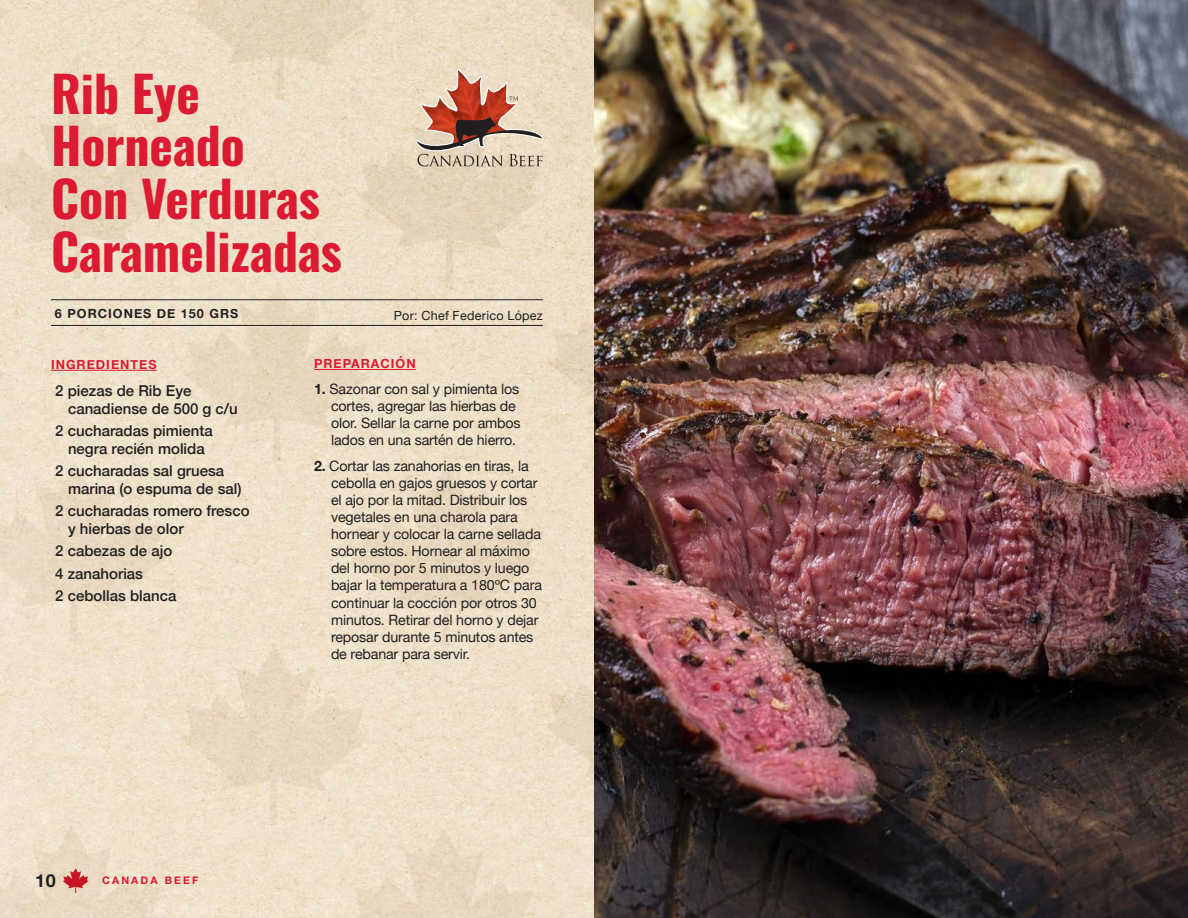
<style>
.page{position:relative;width:1188px;height:918px;background:#fff}
.page>*{position:absolute;margin:0;border:0;box-sizing:border-box;transform-origin:0 0}
.t1{font:49.8px/52.7px "Oswald";color:#dc1a32}
.t2{font:700 18px "Helvetica Neue LT Std";color:#231f20}
.t3{font:500 15px/18px "Helvetica Neue";color:#231f20}
.t4{font:14.25px/17.1px "Helvetica Neue";letter-spacing:-.01em;color:#231f20}
.t5{font:700 12.6px "Helvetica Neue";letter-spacing:.08em;color:#dc1a32}
.t6{font:12.6px "Helvetica Neue";letter-spacing:.02em;color:#231f20}
.t7{font:700 12.6px "Helvetica Neue";letter-spacing:.08em;color:#231f20}
.t8{font:700 10.5px "Helvetica Neue LT Std";letter-spacing:.2em;color:#dc1a32}
.s1{font-weight:700}
</style>
<div class="page">
<img style="left:0;top:0;width:1188px;height:918px">
<hr style="left:51px;top:370px;width:106px;height:1px;background:#dc1a32">
<hr style="left:51px;top:299px;width:492px;height:1px;background:#231f20">
<hr style="left:51px;top:325px;width:492px;height:1px;background:#231f20">
<svg style="left:415px;top:69px;width:129px;height:97px;background:#cba590"></svg>
<hr style="left:314px;top:369px;width:102px;height:1px;background:#dc1a32">
<svg style="left:63px;top:868px;width:26px;height:25px"></svg>
<h1 class="t1" style="left:51px;top:62px;width:292px">Rib Eye<br>Horneado<br>Con Verduras<br>Caramelizadas</h1>
<p class="t7" style="left:55px;top:304px;width:185px">6 PORCIONES DE 150 GRS</p>
<p class="t5" style="left:314px;top:354px;width:103px">PREPARACIÓN</p>
<p class="t4" style="left:331px;top:381px;width:191px;text-indent:-17px"><span class="s1">1.</span> Sazonar con sal y pimienta los cortes, agregar las hierbas de olor. Sellar la carne por ambos lados en una sartén de hierro.</p>
<p class="t4" style="left:331px;top:458px;width:213px;text-indent:-17px"><span class="s1">2.</span> Cortar las zanahorias en tiras, la cebolla en gajos gruesos y cortar el ajo por la mitad. Distribuir los vegetales en una charola para hornear y colocar la carne sellada sobre estos. Hornear al máximo del horno por 5 minutos y luego bajar la temperatura a 180ºC para continuar la cocción por otros 30 minutos. Retirar del horno y dejar reposar durante 5 minutos antes de rebanar para servir.</p>
<p class="t6" style="left:394px;top:306px;width:151px">Por: Chef Federico López</p>
<p class="t5" style="left:51px;top:355px;width:107px">INGREDIENTES</p>
<p class="t3" style="left:68px;top:380px;width:171px;text-indent:-13px">2 piezas de Rib Eye canadiense de 500 g c/u</p>
<p class="t3" style="left:55px;top:420px;width:159px;text-align:center">2 cucharadas pimienta negra recién molida</p>
<p class="t3" style="left:68px;top:460px;width:175px;text-indent:-13px">2 cucharadas sal gruesa marina (o espuma de sal)</p>
<p class="t3" style="left:68px;top:501px;width:183px;text-indent:-13px">2 cucharadas romero fresco y hierbas de olor</p>
<p class="t3" style="left:55px;top:539px;width:123px;line-height:22.2px">2 cabezas de ajo<br>4 zanahorias<br>2 cebollas blanca</p>
<p class="t2" style="left:35px;top:869px;width:22px">10</p>
<p class="t8" style="left:102px;top:874px;width:98px">CANADA BEEF</p>
</div>
